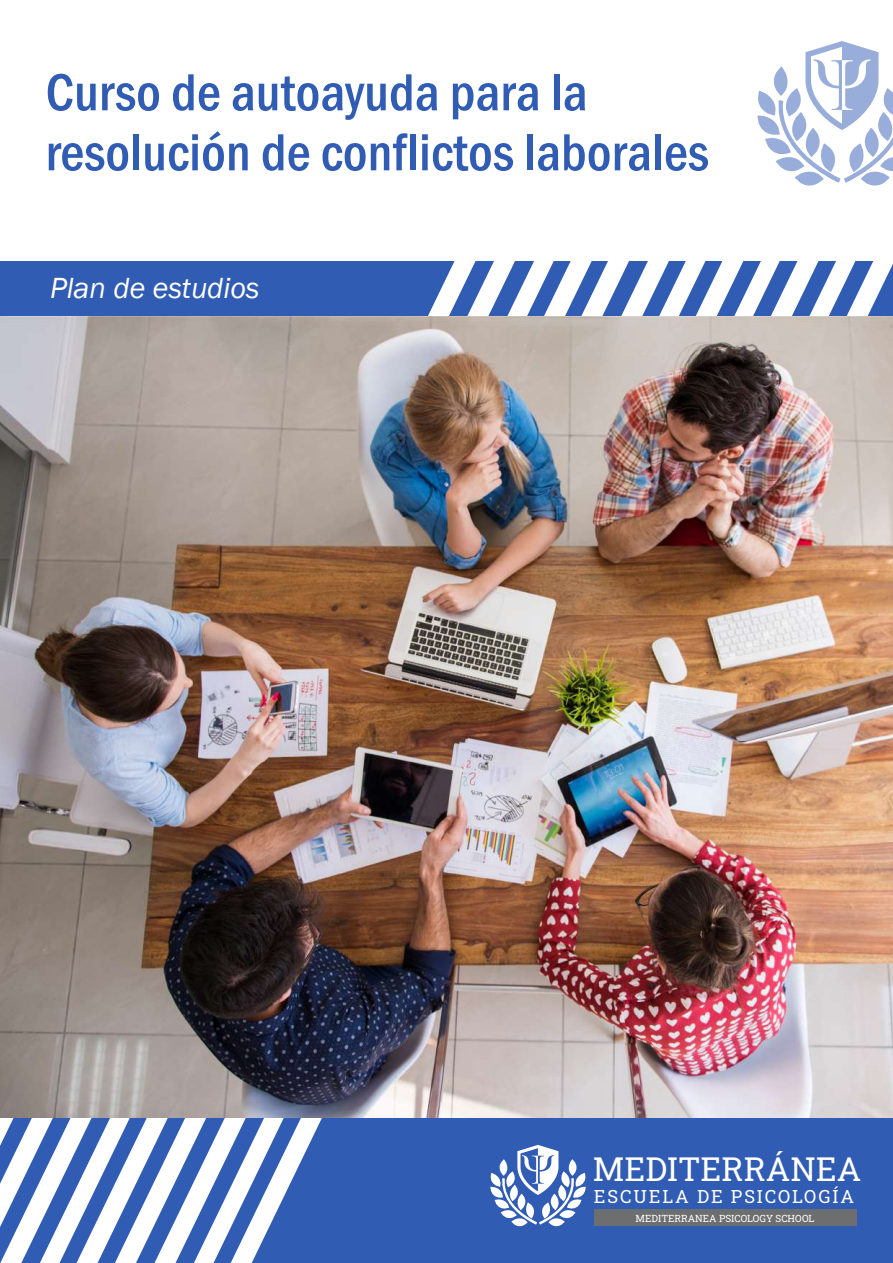
<style>
.page{position:relative;width:893px;height:1263px;background:#fff}
.page>*{position:absolute;margin:0;border:0;box-sizing:border-box;transform-origin:0 0}
.t1{font:500 condensed 54px/60px "Franklin Gothic";color:#315cb4}
.t2{font:32.85px "Roboto Slab";color:#fff}
.t3{font:italic 30px "Franklin Gothic";color:#fff}
.t4{font:18px "Roboto Slab";letter-spacing:.1em;color:#fff}
.t5{font:9.9px "Roboto Slab";color:#fff}
</style>
<div class="page">
<div style="left:0;top:261px;width:893px;height:55px;background:#315cb4"></div>
<svg style="left:420px;top:261px;width:473px;height:56px"></svg>
<div style="left:0;top:1118px;width:893px;height:145px;background:#315cb4"></div>
<svg style="left:0;top:1118px;width:322px;height:145px"></svg>
<div style="left:594px;top:1210px;width:263px;height:16px;background:#6d6e70"></div>
<svg style="left:490px;top:1145px;width:96px;height:81px"></svg>
<svg style="left:758px;top:41px;width:135px;height:145px"></svg>
<img style="left:0;top:317px;width:893px;height:801px">
<h1 class="t1" style="left:46px;top:62px;width:665px">Curso de autoayuda para la resolución de conflictos laborales</h1>
<h3 class="t3" style="left:50px;top:269px;width:211px">Plan de estudios</h3>
<h2 class="t2" style="left:593px;top:1146px;width:270px">MEDITERRÁNEA</h2>
<p class="t5" style="left:622px;top:1213px;width:195px">MEDITERRANEA SCHOOL OF PSICOLOGY</p>
<h3 class="t4" style="left:594px;top:1184px;width:262px">ESCUELA DE PSICOLOGÍA</h3>
<p class="t5" style="left:636px;top:1212px;width:180px">MEDITERRANEA PSICOLOGY SCHOOL</p>
</div>
